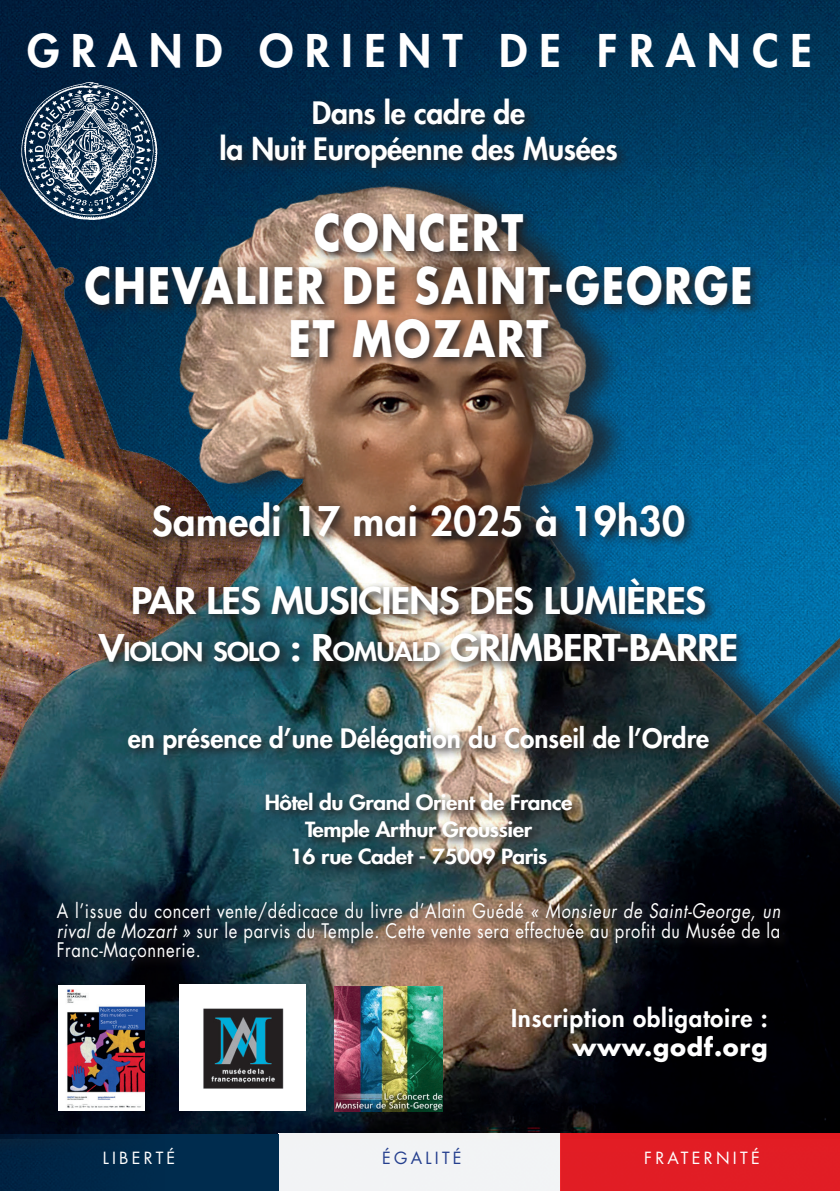
<style>
.page{position:relative;width:840px;height:1191px;background:#fff}
.page>*{position:absolute;margin:0;border:0;box-sizing:border-box;transform-origin:0 0}
.t1{font:700 49px/53.2px "Futura Std";letter-spacing:.04em;color:#fff;text-align:center;scale:.84 1}
.t2{font:800 43.8px "Futura Std";letter-spacing:.27em;color:#fff}
.t3{font:800 39.8px "Futura Std";letter-spacing:.01em;color:#fff}
.t4{font:800 35.8px/47.6px "Futura Std";letter-spacing:-.02em;color:#fff;text-align:center;scale:1.11 1}
.t5{font:800 30px/36px "Futura Std";letter-spacing:-.01em;color:#fff;text-align:center}
.t6{font:800 26px "Futura Std";color:#fff}
.t7{font:800 24px "Futura Std";letter-spacing:.03em;color:#fff}
.t8{font:700 24px "Futura Std";letter-spacing:.03em;color:#fff}
.t9{font:800 20.4px/27.2px "Futura Std";letter-spacing:-.02em;color:#fff;text-align:center;scale:1.11 1}
.t10{font:19.6px/19.8px "Futura Std";letter-spacing:.04em;color:#fff;text-align:justify;scale:.84 1}
.t11{font:16.4px "Futura Std";letter-spacing:.2em;color:#fff}
.t12{font:16.4px "Futura Std";letter-spacing:.2em;color:#253f8e}
.s1{font-style:inherit}
.s2{font-size:25px}
.s3{font-style:italic}
</style>
<div class="page">
<svg style="left:0;top:0;width:839px;height:170px;background:#073151"></svg>
<img style="left:0;top:184px;width:839px;height:949px">
<div style="left:278px;top:1133px;width:282px;height:58px;background:#f2f3f5"></div>
<div style="left:560px;top:1133px;width:279px;height:58px;background:#e11d25"></div>
<div style="left:0;top:1133px;width:278px;height:58px;background:#002c4e"></div>
<img style="left:53px;top:208px;width:738px;height:764px">
<img style="left:58px;top:985px;width:86px;height:125px">
<svg style="left:214px;top:94px;width:416px;height:88px;background:#052e4b"></svg>
<img style="left:334px;top:986px;width:108px;height:125px">
<img style="left:28px;top:82px;width:60px;height:41px">
<img style="left:180px;top:985px;width:126px;height:125px">
<h2 class="t2" style="left:27px;top:23px;width:786px">GRAND ORIENT DE FRANCE</h2>
<h3 class="t5" style="left:219px;top:95px;width:399px">Dans le cadre de<br>la Nuit Européenne des Musées</h3>
<h1 class="t1" style="left:84px;top:210px;width:796px">CONCERT<br>CHEVALIER DE SAINT-GEORGE<br>ET MOZART</h1>
<h3 class="t3" style="left:152px;top:495px;width:534px">Samedi 17 mai 2025 à 19h30</h3>
<h3 class="t4" style="left:99px;top:576px;width:577px">PAR LES MUSICIENS DES LUMIÈRES<br><span class="s1">V</span><span class="s2">IOLON SOLO</span> <span class="s1">: R</span><span class="s2">OMUALD</span> <span class="s1">GRIMBERT-BARRE</span></h3>
<h3 class="t6" style="left:128px;top:722px;width:582px">en présence d’une Délégation du Conseil de l’Ordre</h3>
<p class="t9" style="left:264px;top:789px;width:278px">Hôtel du Grand Orient de France<br>Temple Arthur Groussier<br>16 rue Cadet - 75009 Paris</p>
<p class="t10" style="left:57px;top:901px;width:862px">A l’issue du concert vente/dédicace du livre d’Alain Guédé <span class="s3">« Monsieur de Saint-George, un rival de Mozart »</span> sur le parvis du Temple. Cette vente sera effectuée au profit du Musée de la Franc-Maçonnerie.</p>
<p class="t7" style="left:511px;top:1003px;width:258px">Inscription obligatoire :</p>
<p class="t8" style="left:572px;top:1035px;width:197px">www.godf.org</p>
<p class="t11" style="left:103px;top:1147px;width:74px">LIBERTÉ</p>
<p class="t12" style="left:382px;top:1147px;width:81px">ÉGALITÉ</p>
<p class="t11" style="left:644px;top:1147px;width:117px">FRATERNITÉ</p>
</div>
